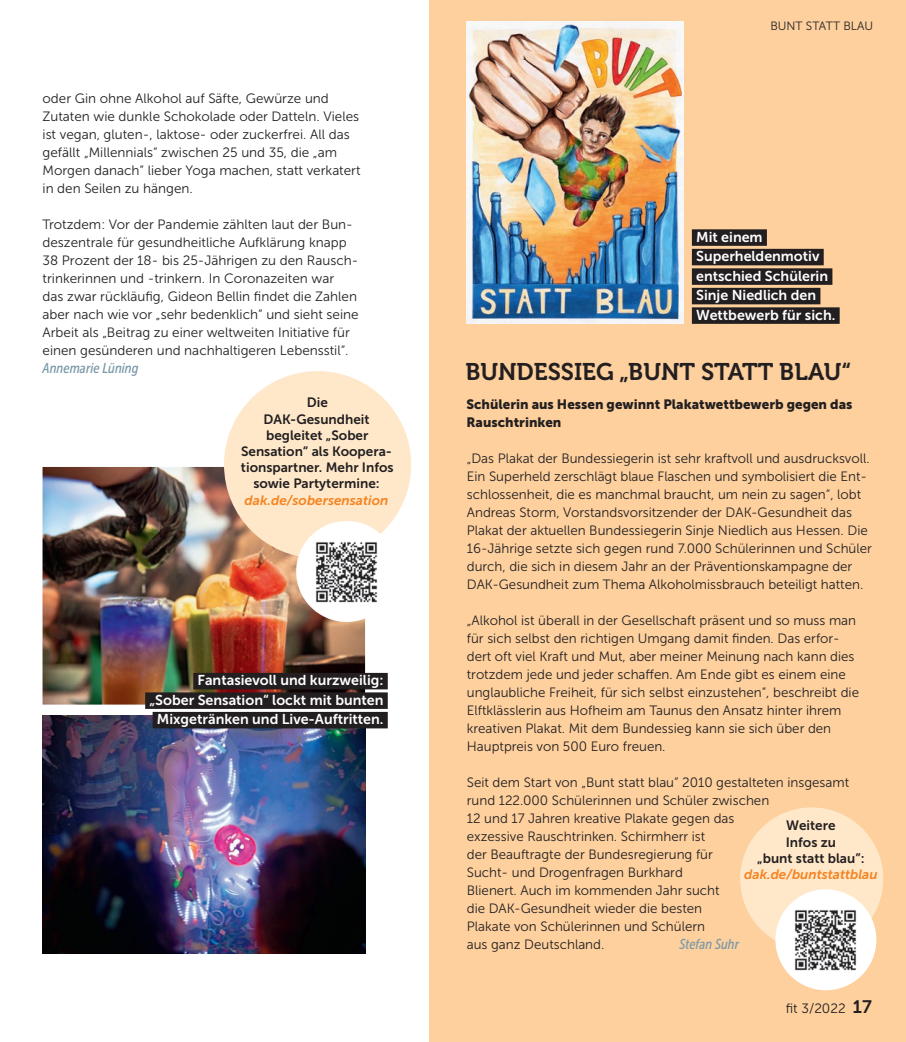
<style>
.page{position:relative;width:906px;height:1042px;background:#fff}
.page>*{position:absolute;margin:0;border:0;box-sizing:border-box;transform-origin:0 0}
.t1{font:24px "Museo 700";color:#231f20}
.t2{font:14.25px/19.5px "Museo Sans 700";color:#fff}
.t3{font:italic 14.25px "Museo Sans Cond 500";color:#7b99a9}
.t4{font:13.5px/18px "Museo Sans 300";color:#231f20}
.t5{font:13.5px/16.2px "Museo Sans 700";color:#231f20;text-align:center}
.t6{font:13.5px/18px "Museo Sans 900";color:#231f20}
.t7{font:italic 13.5px "Museo Sans 700";color:#f58220}
.t8{font:12px "Museo Sans 300";color:#231f20}
.s1{font-family:"Museo Sans 700";font-size:18px}
</style>
<div class="page">
<div style="left:429px;top:0;width:477px;height:1042px;background:#fdd09e"></div>
<img style="left:467px;top:21px;width:216px;height:302px">
<div style="left:692px;top:229px;width:75px;height:17px;background:#231f20"></div>
<div style="left:692px;top:249px;width:131px;height:16px;background:#231f20"></div>
<div style="left:692px;top:268px;width:140px;height:17px;background:#231f20"></div>
<div style="left:692px;top:288px;width:128px;height:16px;background:#231f20"></div>
<div style="left:692px;top:307px;width:147px;height:17px;background:#231f20"></div>
<div style="left:740px;top:807px;width:143px;height:143px;background:#fee8c9;border-radius:50%"></div>
<div style="left:775px;top:889px;width:101px;height:101px;background:#fff;border-radius:50%"></div>
<img style="left:794px;top:910px;width:63px;height:61px">
<img style="left:43px;top:467px;width:322px;height:237px">
<img style="left:43px;top:716px;width:322px;height:237px">
<div style="left:224px;top:371px;width:187px;height:187px;background:#fee8c9;border-radius:50%"></div>
<div style="left:296px;top:521px;width:101px;height:101px;background:#fff;border-radius:50%"></div>
<img style="left:316px;top:542px;width:62px;height:61px">
<div style="left:193px;top:673px;width:195px;height:16px;background:#231f20"></div>
<div style="left:145px;top:692px;width:243px;height:17px;background:#231f20"></div>
<div style="left:153px;top:712px;width:235px;height:16px;background:#231f20"></div>
<p class="t4" style="left:43px;top:89px;width:319px">oder Gin ohne Alkohol auf Säfte, Gewürze und Zutaten wie dunkle Schokolade oder Datteln. Vieles ist vegan, gluten-, laktose- oder zuckerfrei. All das gefällt „Millennials“ zwischen 25 und 35, die „am Morgen danach“ lieber Yoga machen, statt verkatert in den Seilen zu hängen.</p>
<p class="t4" style="left:43px;top:215px;width:318px">Trotzdem: Vor der Pandemie zählten laut der Bun&shy;deszentrale für gesundheitliche Aufklärung knapp 38 Prozent der 18- bis 25-Jährigen zu den Rausch&shy;trinkerinnen und -trinkern. In Coronazeiten war<br>das zwar rückläufig, Gideon Bellin findet die Zahlen aber nach wie vor „sehr bedenklich“ und sieht seine Arbeit als „Beitrag zu einer weltweiten Initiative für einen gesünderen und nachhaltigeren Lebensstil“.</p>
<p class="t3" style="left:43px;top:360px;width:98px">Annemarie Lüning</p>
<p class="t5" style="left:241px;top:395px;width:154px">Die<br>DAK-Gesundheit begleitet „Sober<br>Sensation“ als Koopera&shy;tionspartner. Mehr Infos sowie Partytermine:</p>
<p class="t7" style="left:245px;top:492px;width:145px">dak.de/sobersensation</p>
<p class="t2" style="left:149px;top:670px;width:236px;text-align:right">Fantasievoll und kurzweilig: „Sober Sensation“ lockt mit bunten<br>Mixgetränken und Live-Auftritten.</p>
<p class="t8" style="left:770px;top:20px;width:104px">BUNT STATT BLAU</p>
<p class="t2" style="left:696px;top:227px;width:141px">Mit einem<br>Superheldenmotiv entschied Schülerin<br>Sinje Niedlich den<br>Wettbewerb für sich.</p>
<h1 class="t1" style="left:465px;top:358px;width:387px">BUNDESSIEG „BUNT STATT BLAU“</h1>
<p class="t6" style="left:466px;top:395px;width:387px">Schülerin aus Hessen gewinnt Plakatwettbewerb gegen das<br>Rauschtrinken</p>
<p class="t4" style="left:467px;top:449px;width:406px">„Das Plakat der Bundessiegerin ist sehr kraftvoll und ausdrucksvoll.<br>Ein Superheld zerschlägt blaue Flaschen und symbolisiert die Ent&shy;schlossenheit, die es manchmal braucht, um nein zu sagen“, lobt Andreas Storm, Vorstandsvorsitzender der DAK-Gesundheit das Plakat der aktuellen Bundessiegerin Sinje Niedlich aus Hessen. Die 16-Jährige setzte sich gegen rund 7.000 Schülerinnen und Schüler durch, die sich in diesem Jahr an der Präventionskampagne der DAK-Gesundheit zum Thema Alkoholmissbrauch beteiligt hatten.</p>
<p class="t4" style="left:467px;top:611px;width:394px">„Alkohol ist überall in der Gesellschaft präsent und so muss man für sich selbst den richtigen Umgang damit finden. Das erfor&shy;dert oft viel Kraft und Mut, aber meiner Meinung nach kann dies trotzdem jede und jeder schaffen. Am Ende gibt es einem eine unglaubliche Freiheit, für sich selbst einzustehen“, beschreibt die Elftklässlerin aus Hofheim am Taunus den Ansatz hinter ihrem kreativen Plakat. Mit dem Bundessieg kann sie sich über den Hauptpreis von 500 Euro freuen.</p>
<p class="t4" style="left:467px;top:773px;width:384px">Seit dem Start von „Bunt statt blau“ 2010 gestalteten insgesamt rund 122.000 Schülerinnen und Schüler zwischen<br>12 und 17 Jahren kreative Plakate gegen das<br>exzessive Rauschtrinken. Schirmherr ist<br>der Beauftragte der Bundesregierung für<br>Sucht- und Drogenfragen Burkhard<br>Blienert. Auch im kommenden Jahr sucht<br>die DAK-Gesundheit wieder die besten<br>Plakate von Schülerinnen und Schülern<br>aus ganz Deutschland.</p>
<p class="t5" style="left:757px;top:817px;width:109px">Weitere<br>Infos zu<br>„bunt statt blau”:</p>
<p class="t7" style="left:744px;top:867px;width:135px">dak.de/buntstattblau</p>
<p class="t3" style="left:679px;top:936px;width:61px">Stefan Suhr</p>
<p class="t4" style="left:786px;top:999px;width:88px">fit 3/2022 <span class="s1">17</span></p>
</div>
